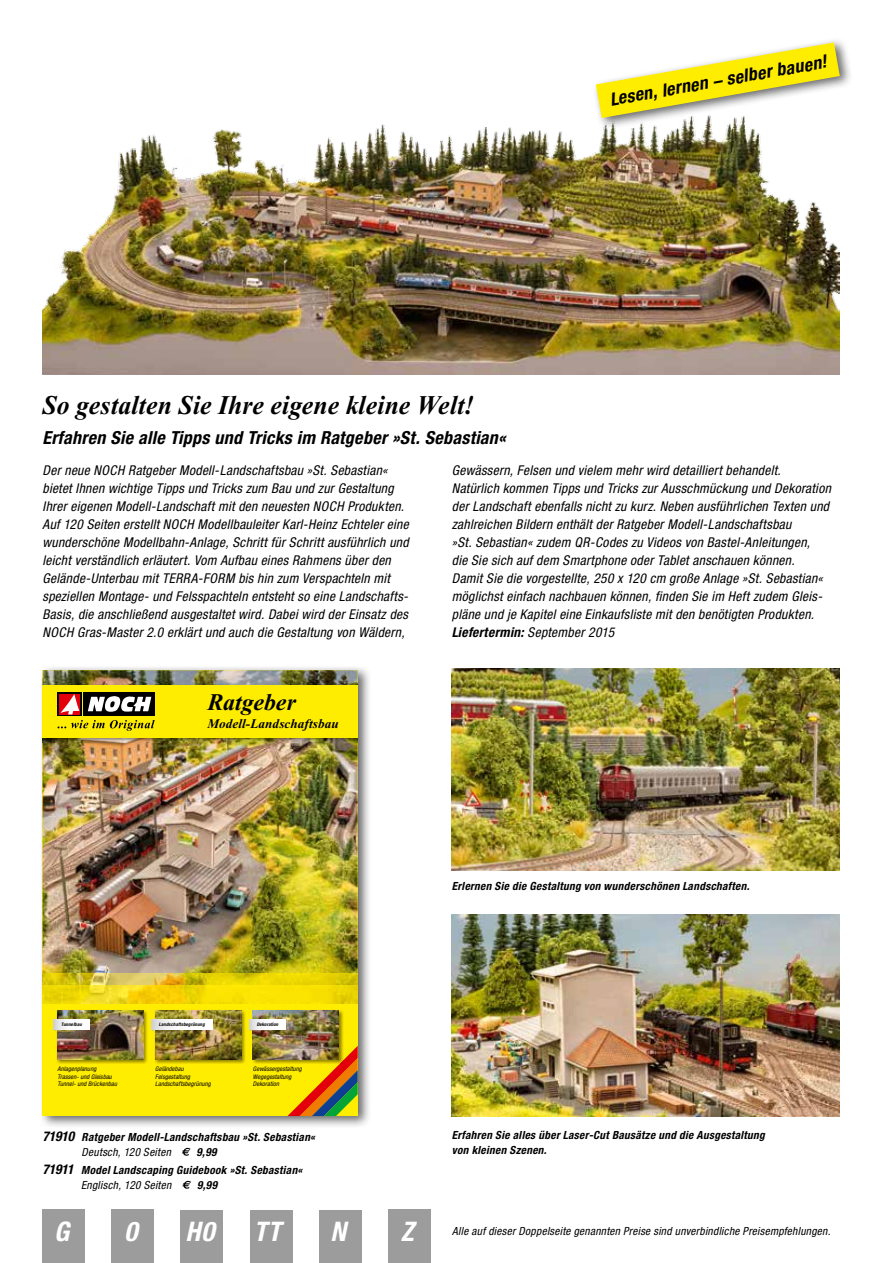
<style>
.page{position:relative;width:893px;height:1263px;background:#fff}
.page>*{position:absolute;margin:0;border:0;box-sizing:border-box;transform-origin:0 0}
.t1{font:italic 700 27px "Times New Roman PS Pro";letter-spacing:.005em;color:#000;scale:.95 1}
.t2{font:italic 700 condensed 27px "Helvetica Neue";color:#fff}
.t3{font:italic 700 23.85px "Times New Roman PS Pro";color:#000}
.t4{font:italic 700 condensed 18px "Helvetica Neue LT Pro";letter-spacing:.02em;color:#000}
.t5{font:italic condensed 13.5px/18px "Helvetica Neue LT Com";letter-spacing:.025em;color:#000}
.t6{font:italic 700 condensed 13.5px "Helvetica Neue LT Pro";letter-spacing:.015em;color:#000}
.t7{font:italic 700 13.2px "Times New Roman PS Pro";letter-spacing:.005em;color:#000}
.t8{font:italic 700 condensed 11.25px/15px "Helvetica Neue LT Pro";letter-spacing:.03em;color:#000}
.t9{font:italic condensed 11.25px "Helvetica Neue LT Com";letter-spacing:.025em;color:#000}
.t10{font:italic condensed 6.3px/7.4px "Helvetica Neue LT Com";letter-spacing:.01em;color:#000}
.t11{font:italic 700 condensed 4.8px "Helvetica Neue LT Pro";letter-spacing:.025em;color:#000}
.s1{font-family:"Helvetica Neue LT Com";font-weight:400}
</style>
<div class="page">
<div style="left:319px;top:1210px;width:42px;height:53px;background:#9c9c9d"></div>
<div style="left:250px;top:1210px;width:42px;height:53px;background:#9c9c9d"></div>
<div style="left:181px;top:1210px;width:42px;height:53px;background:#9c9c9d"></div>
<div style="left:388px;top:1210px;width:43px;height:53px;background:#9c9c9d"></div>
<div style="left:112px;top:1210px;width:42px;height:53px;background:#9c9c9d"></div>
<div style="left:43px;top:1210px;width:42px;height:53px;background:#9c9c9d"></div>
<div style="left:593px;top:38px;width:260px;height:92px;background:#000;opacity:.6"></div>
<svg style="left:596px;top:43px;width:244px;height:57px"></svg>
<div style="left:39px;top:665px;width:333px;height:464px;background:#000;opacity:.6"></div>
<div style="left:43px;top:670px;width:315px;height:446px;background:#ffed00"></div>
<img style="left:43px;top:670px;width:315px;height:333px">
<img style="left:43px;top:683px;width:315px;height:59px">
<div style="left:43px;top:685px;width:315px;height:53px;background:#ffed00"></div>
<svg style="left:58px;top:692px;width:24px;height:24px"></svg>
<div style="left:84px;top:692px;width:71px;height:24px;background:#000"></div>
<svg style="left:88px;top:696px;width:63px;height:16px"></svg>
<div style="left:60px;top:694px;width:20px;height:20px;background:#e3000b"></div>
<svg style="left:61px;top:694px;width:18px;height:20px"></svg>
<svg style="left:58px;top:720px;width:97px;height:11px"></svg>
<img style="left:56px;top:1010px;width:92px;height:54px">
<img style="left:58px;top:1011px;width:86px;height:49px">
<svg style="left:54px;top:1019px;width:35px;height:11px"></svg>
<img style="left:154px;top:1010px;width:92px;height:54px">
<img style="left:155px;top:1011px;width:86px;height:49px">
<svg style="left:151px;top:1019px;width:61px;height:11px"></svg>
<img style="left:252px;top:1010px;width:92px;height:54px">
<svg style="left:288px;top:1046px;width:70px;height:70px"></svg>
<img style="left:253px;top:1011px;width:86px;height:49px">
<svg style="left:249px;top:1019px;width:37px;height:11px"></svg>
<img style="left:43px;top:100px;width:797px;height:274px">
<img style="left:452px;top:914px;width:388px;height:202px">
<img style="left:452px;top:669px;width:388px;height:202px">
<svg style="left:182px;top:1148px;width:8px;height:8px"></svg>
<svg style="left:182px;top:1181px;width:9px;height:8px"></svg>
<h3 class="t4" style="left:608px;top:89px;width:221px;rotate:-10deg">Lesen, lernen – selber bauen!</h3>
<h1 class="t1" style="left:43px;top:390px;width:456px">So gestalten Sie Ihre eigene kleine Welt!</h1>
<h3 class="t4" style="left:43px;top:428px;width:465px">Erfahren Sie alle Tipps und Tricks im Ratgeber »St. Sebastian«</h3>
<p class="t5" style="left:43px;top:461px;width:368px">Der neue NOCH Ratgeber Modell-Landschaftsbau »St. Sebastian« bietet Ihnen wichtige Tipps und Tricks zum Bau und zur Gestaltung Ihrer eigenen Modell-Landschaft mit den neuesten NOCH Produkten.<br>Auf 120 Seiten erstellt NOCH Modellbauleiter Karl-Heinz Echteler eine wunderschöne Modellbahn-Anlage, Schritt für Schritt ausführlich und leicht verständlich erläutert. Vom Aufbau eines Rahmens über den Gelände-Unterbau mit TERRA-FORM bis hin zum Verspachteln mit speziellen Montage- und Felsspachteln entsteht so eine Landschafts-Basis, die anschließend ausgestaltet wird. Dabei wird der Einsatz des NOCH Gras-Master 2.0 erklärt und auch die Gestaltung von Wäldern,</p>
<p class="t5" style="left:452px;top:461px;width:381px">Gewässern, Felsen und vielem mehr wird detailliert behandelt.<br>Natürlich kommen Tipps und Tricks zur Ausschmückung und Dekoration der Landschaft ebenfalls nicht zu kurz. Neben ausführlichen Texten und zahlreichen Bildern enthält der Ratgeber Modell-Landschaftsbau<br>»St. Sebastian« zudem QR-Codes zu Videos von Bastel-Anleitungen,<br>die Sie sich auf dem Smartphone oder Tablet anschauen können.<br>Damit Sie die vorgestellte, 250 x 120 cm große Anlage »St. Sebastian« möglichst einfach nachbauen können, finden Sie im Heft zudem Gleis&shy;pläne und je Kapitel eine Einkaufsliste mit den benötigten Produkten.</p>
<p class="t6" style="left:452px;top:625px;width:164px">Liefertermin: <span class="s1">September 2015</span></p>
<h2 class="t3" style="left:208px;top:688px;width:90px">Ratgeber</h2>
<p class="t7" style="left:208px;top:716px;width:133px">Modell-Landschaftsbau</p>
<p class="t8" style="left:452px;top:878px;width:299px">Erlernen Sie die Gestaltung von wunderschönen Landschaften.</p>
<p class="t11" style="left:61px;top:1022px;width:22px">Tunnelbau</p>
<p class="t11" style="left:159px;top:1022px;width:47px">Landschaftsbegrünung</p>
<p class="t11" style="left:257px;top:1022px;width:23px">Dekoration</p>
<p class="t10" style="left:58px;top:1065px;width:61px">Anlagenplanung<br>Trassen- und Gleisbau<br>Tunnel- und Brückenbau</p>
<p class="t10" style="left:155px;top:1065px;width:57px">Geländebau<br>Felsgestaltung<br>Landschaftsbegrünung</p>
<p class="t10" style="left:253px;top:1065px;width:50px">Gewässergestaltung<br>Wegegestaltung<br>Dekoration</p>
<p class="t6" style="left:43px;top:1128px;width:33px">71910</p>
<p class="t6" style="left:43px;top:1161px;width:33px">71911</p>
<p class="t8" style="left:82px;top:1129px;width:235px">Ratgeber Modell-Landschaftsbau »St. Sebastian«</p>
<p class="t9" style="left:82px;top:1145px;width:91px">Deutsch, 120 Seiten</p>
<p class="t8" style="left:81px;top:1162px;width:223px">Model Landscaping Guidebook »St. Sebastian«</p>
<p class="t9" style="left:81px;top:1178px;width:92px">Englisch, 120 Seiten</p>
<p class="t8" style="left:197px;top:1144px;width:22px">9,99</p>
<p class="t8" style="left:197px;top:1177px;width:22px">9,99</p>
<h1 class="t2" style="left:54px;top:1215px;width:17px">G</h1>
<h1 class="t2" style="left:124px;top:1215px;width:14px">0</h1>
<h1 class="t2" style="left:186px;top:1215px;width:31px">H0</h1>
<h1 class="t2" style="left:254px;top:1215px;width:29px">TT</h1>
<h1 class="t2" style="left:330px;top:1215px;width:17px">N</h1>
<h1 class="t2" style="left:401px;top:1215px;width:14px">Z</h1>
<p class="t8" style="left:452px;top:1127px;width:314px">Erfahren Sie alles über Laser-Cut Bausätze und die Ausgestaltung von kleinen Szenen.</p>
<p class="t9" style="left:452px;top:1225px;width:380px">Alle auf dieser Doppelseite genannten Preise sind unverbindliche Preisempfehlungen.</p>
</div>
